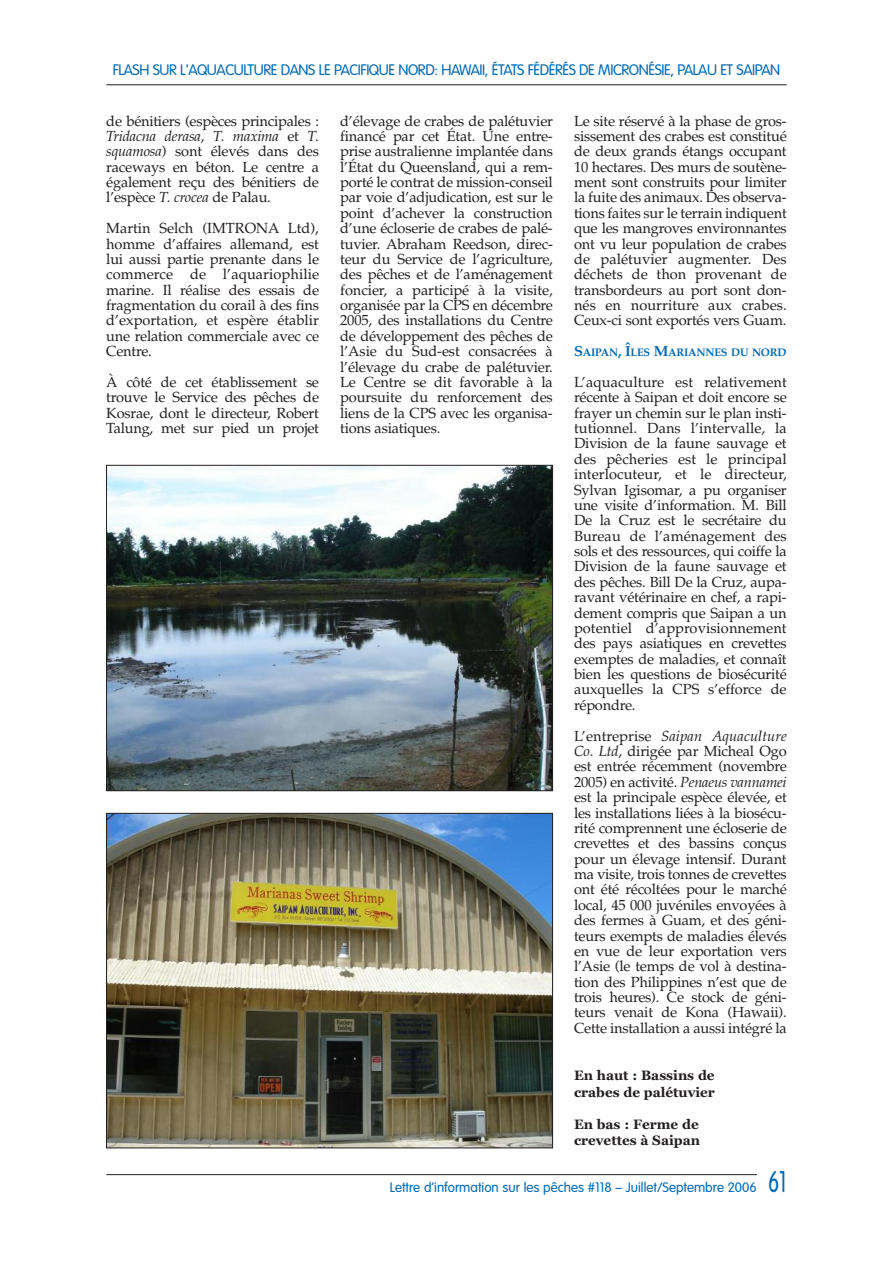
<style>
.page{position:relative;width:893px;height:1263px;background:#fff}
.page>*{position:absolute;margin:0;border:0;box-sizing:border-box;transform-origin:0 0}
.t1{font:300 15px "VAG Rounded";letter-spacing:-.025em;color:#0168b3}
.t2{font:14.7px/15.5px "Palatino";letter-spacing:-.015em;color:#231f20;text-align:justify}
.t3{font:700 13.5px/16.2px "Georgia";color:#231f20}
.t4{font:300 13.5px "VAG Rounded";color:#0168b3}
.t5{font:700 10.95px "Palatino";letter-spacing:-.02em;color:#0168b3}
.s1{font-style:italic}
.s2{font-size:14.7px}
.s3{font-size:29.4px}
</style>
<div class="page">
<hr style="left:106px;top:1174px;width:681px;height:1px;background:#231f20">
<div style="left:757px;top:1162px;width:30px;height:44px;background:#fff"></div>
<hr style="left:106px;top:84px;width:681px;height:1px;background:#231f20">
<img style="left:108px;top:815px;width:443px;height:331px">
<div style="left:106px;top:813px;width:447px;height:335px;border:1px solid #231f20"></div>
<img style="left:108px;top:467px;width:443px;height:322px">
<div style="left:106px;top:465px;width:447px;height:326px;border:1px solid #231f20"></div>
<p class="t1" style="left:113px;top:64px;width:669px">FLASH SUR L'AQUACULTURE DANS LE PACIFIQUE NORD: HAWAII, ÉTATS FÉDÉRÉS DE MICRONÉSIE, PALAU ET SAIPAN</p>
<p class="t2" style="left:106px;top:113px;width:214px">de bénitiers (espèces principales :<br><span class="s1">Tridacna derasa</span>, <span class="s1">T. maxima</span> et <span class="s1">T. squamosa</span>) sont élevés dans des raceways en béton. Le centre a également reçu des bénitiers de l’espèce <span class="s1">T. crocea</span> de Palau.</p>
<p class="t2" style="left:106px;top:220px;width:214px">Martin Selch (IMTRONA Ltd), homme d’affaires allemand, est lui aussi partie prenante dans le commerce de l’aquariophilie marine. Il réalise des essais de fragmentation du corail à des fins d’exportation, et espère établir une relation commerciale avec ce Centre.</p>
<p class="t2" style="left:106px;top:374px;width:214px">À côté de cet établissement se trouve le Service des pêches de Kosrae, dont le directeur, Robert Talung, met sur pied un projet</p>
<p class="t2" style="left:340px;top:113px;width:214px">d’élevage de crabes de palétuvier financé par cet État. Une entre&shy;prise australienne implantée dans l’État du Queensland, qui a rem&shy;porté le contrat de mission-conseil par voie d’adjudication, est sur le point d’achever la construction d’une écloserie de crabes de palé&shy;tuvier. Abraham Reedson, direc&shy;teur du Service de l’agriculture, des pêches et de l’aménagement foncier, a participé à la visite, organisée par la CPS en décembre 2005, des installations du Centre de développement des pêches de l’Asie du Sud-est consacrées à l’élevage du crabe de palétuvier.<br>Le Centre se dit favorable à la poursuite du renforcement des liens de la CPS avec les organisa&shy;tions asiatiques.</p>
<p class="t2" style="left:574px;top:113px;width:214px">Le site réservé à la phase de gros&shy;sissement des crabes est constitué de deux grands étangs occupant 10 hectares. Des murs de soutène&shy;ment sont construits pour limiter la fuite des animaux. Des observa&shy;tions faites sur le terrain indiquent que les mangroves environnantes ont vu leur population de crabes de palétuvier augmenter. Des déchets de thon provenant de transbordeurs au port sont don&shy;nés en nourriture aux crabes.<br>Ceux-ci sont exportés vers Guam.</p>
<p class="t5" style="left:574px;top:346px;width:214px"><span class="s2">S</span>AIPAN<span class="s2">, Î</span>LES <span class="s2">M</span>ARIANNES DU NORD</p>
<p class="t2" style="left:574px;top:374px;width:214px">L’aquaculture est relativement récente à Saipan et doit encore se frayer un chemin sur le plan insti&shy;tutionnel. Dans l’intervalle, la Division de la faune sauvage et des pêcheries est le principal interlocuteur, et le directeur, Sylvan Igisomar, a pu organiser une visite d’information. M. Bill De la Cruz est le secrétaire du Bureau de l’aménagement des sols et des ressources, qui coiffe la Division de la faune sauvage et des pêches. Bill De la Cruz, aupa&shy;ravant vétérinaire en chef, a rapi&shy;dement compris que Saipan a un potentiel d’approvisionnement des pays asiatiques en crevettes exemptes de maladies, et connaît bien les questions de biosécurité auxquelles la CPS s’efforce de répondre.</p>
<p class="t2" style="left:574px;top:728px;width:214px">L’entreprise <span class="s1">Saipan Aquaculture Co. Ltd</span>, dirigée par Micheal Ogo est entrée récemment (novembre 2005) en activité. <span class="s1">Penaeus vannamei </span>est la principale espèce élevée, et les installations liées à la biosécu&shy;rité comprennent une écloserie de crevettes et des bassins conçus pour un élevage intensif. Durant ma visite, trois tonnes de crevettes ont été récoltées pour le marché local, 45 000 juvéniles envoyées à des fermes à Guam, et des géni&shy;teurs exempts de maladies élevés en vue de leur exportation vers l’Asie (le temps de vol à destina&shy;tion des Philippines n’est que de trois heures). Ce stock de géni&shy;teurs venait de Kona (Hawaii).<br>Cette installation a aussi intégré la</p>
<p class="t3" style="left:574px;top:1068px;width:142px">En haut : Bassins de crabes de palétuvier</p>
<p class="t3" style="left:574px;top:1116px;width:128px">En bas : Ferme de crevettes à Saipan</p>
<p class="t4" style="left:390px;top:1181px;width:398px">Lettre d’information sur les pêches #118 – Juillet/Septembre 2006 <span class="s3">61</span></p>
</div>
